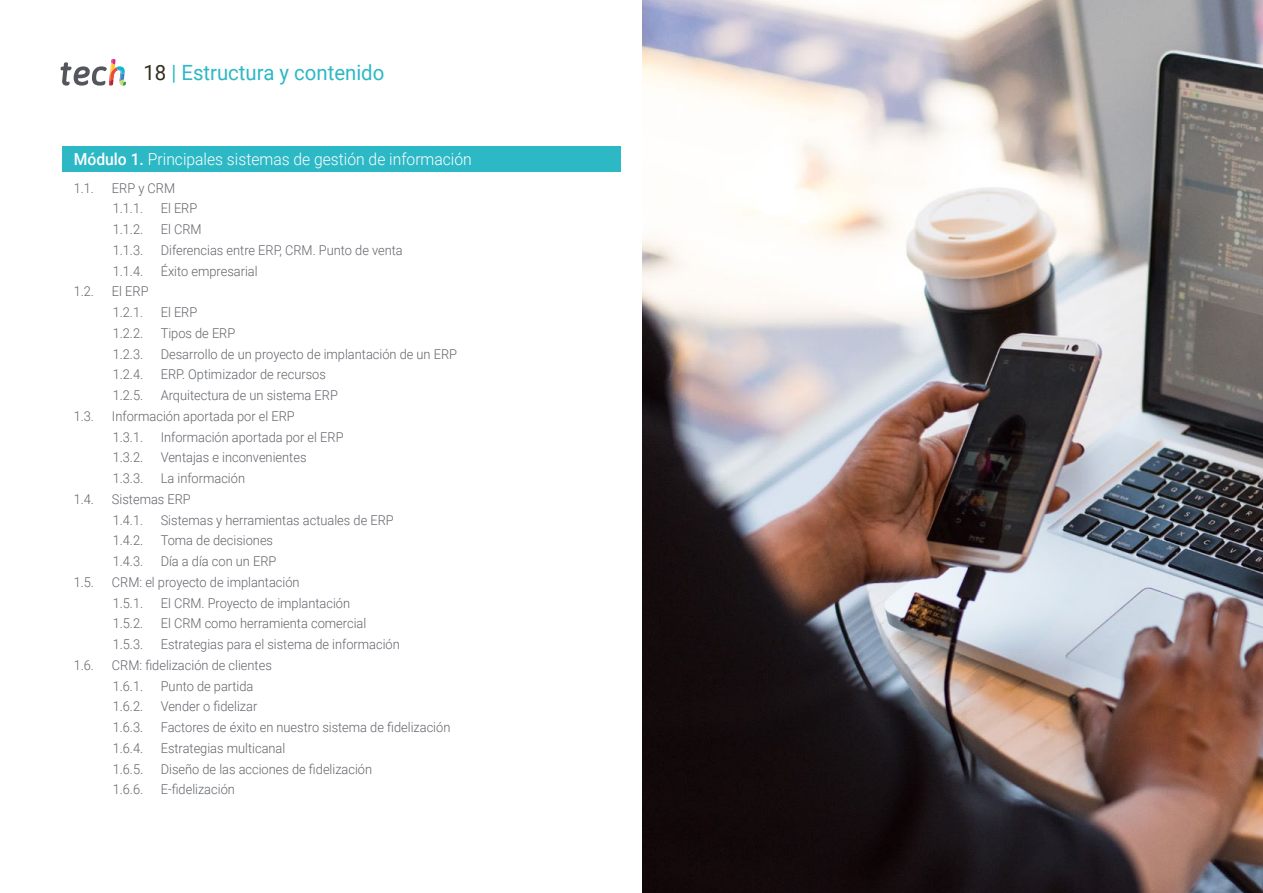
<style>
.page{position:relative;width:1263px;height:893px;background:#fff}
.page>*{position:absolute;margin:0;border:0;box-sizing:border-box;transform-origin:0 0}
.t1{font:21px "Roboto";color:#2db8c5}
.t2{font:300 16.5px "Roboto";color:#fff;scale:.95 1}
.t3{font:300 13.5px/20.7px "Roboto";color:#61646a;scale:.95 1}
.s1{color:#312e20}
.s2{font-weight:500}
</style>
<div class="page">
<div style="left:63px;top:147px;width:558px;height:25px;background:#2db8c5"></div>
<svg style="left:61px;top:59px;width:65px;height:27px"></svg>
<img style="left:642px;top:0;width:621px;height:893px">
<h1 class="t1" style="left:144px;top:57px;width:242px"><span class="s1">18</span> | Estructura y contenido</h1>
<p class="t2" style="left:74px;top:148px;width:421px"><span class="s2">Módulo 1.</span> Principales sistemas de gestión de información</p>
<p class="t3" style="left:74px;top:177px;width:23px">1.1.</p>
<p class="t3" style="left:112px;top:177px;width:68px">ERP y CRM<br>1.1.1.</p>
<p class="t3" style="left:161px;top:198px;width:40px">El ERP</p>
<p class="t3" style="left:113px;top:218px;width:34px">1.1.2.</p>
<p class="t3" style="left:161px;top:218px;width:44px">El CRM</p>
<p class="t3" style="left:113px;top:239px;width:34px">1.1.3.</p>
<p class="t3" style="left:161px;top:239px;width:256px">Diferencias entre ERP, CRM. Punto de venta</p>
<p class="t3" style="left:113px;top:260px;width:34px">1.1.4.</p>
<p class="t3" style="left:161px;top:260px;width:104px">Éxito empresarial</p>
<p class="t3" style="left:74px;top:281px;width:23px">1.2.</p>
<p class="t3" style="left:112px;top:281px;width:40px">El ERP<br>1.2.1.</p>
<p class="t3" style="left:161px;top:301px;width:40px">El ERP</p>
<p class="t3" style="left:113px;top:322px;width:34px">1.2.2.</p>
<p class="t3" style="left:161px;top:322px;width:80px">Tipos de ERP</p>
<p class="t3" style="left:113px;top:343px;width:34px">1.2.3.</p>
<p class="t3" style="left:161px;top:343px;width:313px">Desarrollo de un proyecto de implantación de un ERP</p>
<p class="t3" style="left:113px;top:364px;width:34px">1.2.4.</p>
<p class="t3" style="left:161px;top:364px;width:175px">ERP. Optimizador de recursos</p>
<p class="t3" style="left:113px;top:384px;width:34px">1.2.5.</p>
<p class="t3" style="left:161px;top:384px;width:188px">Arquitectura de un sistema ERP</p>
<p class="t3" style="left:74px;top:405px;width:23px">1.3.</p>
<p class="t3" style="left:112px;top:405px;width:194px">Información aportada por el ERP<br>1.3.1.</p>
<p class="t3" style="left:161px;top:426px;width:194px">Información aportada por el ERP</p>
<p class="t3" style="left:113px;top:447px;width:34px">1.3.2.</p>
<p class="t3" style="left:161px;top:447px;width:155px">Ventajas e inconvenientes</p>
<p class="t3" style="left:113px;top:467px;width:34px">1.3.3.</p>
<p class="t3" style="left:161px;top:467px;width:90px">La información</p>
<p class="t3" style="left:74px;top:488px;width:23px">1.4.</p>
<p class="t3" style="left:112px;top:488px;width:85px">Sistemas ERP<br>1.4.1.</p>
<p class="t3" style="left:161px;top:509px;width:247px">Sistemas y herramientas actuales de ERP</p>
<p class="t3" style="left:113px;top:530px;width:34px">1.4.2.</p>
<p class="t3" style="left:161px;top:530px;width:120px">Toma de decisiones</p>
<p class="t3" style="left:113px;top:550px;width:34px">1.4.3.</p>
<p class="t3" style="left:161px;top:550px;width:123px">Día a día con un ERP</p>
<p class="t3" style="left:74px;top:571px;width:23px">1.5.</p>
<p class="t3" style="left:112px;top:571px;width:199px">CRM: el proyecto de implantación<br>1.5.1.</p>
<p class="t3" style="left:161px;top:592px;width:201px">El CRM. Proyecto de implantación</p>
<p class="t3" style="left:113px;top:613px;width:34px">1.5.2.</p>
<p class="t3" style="left:161px;top:613px;width:218px">El CRM como herramienta comercial</p>
<p class="t3" style="left:113px;top:633px;width:34px">1.5.3.</p>
<p class="t3" style="left:161px;top:633px;width:253px">Estrategias para el sistema de información</p>
<p class="t3" style="left:74px;top:654px;width:23px">1.6.</p>
<p class="t3" style="left:112px;top:654px;width:170px">CRM: fidelización de clientes<br>1.6.1.</p>
<p class="t3" style="left:161px;top:675px;width:99px">Punto de partida</p>
<p class="t3" style="left:113px;top:696px;width:34px">1.6.2.</p>
<p class="t3" style="left:161px;top:696px;width:103px">Vender o fidelizar</p>
<p class="t3" style="left:113px;top:716px;width:34px">1.6.3.</p>
<p class="t3" style="left:161px;top:716px;width:306px">Factores de éxito en nuestro sistema de fidelización</p>
<p class="t3" style="left:113px;top:737px;width:34px">1.6.4.</p>
<p class="t3" style="left:161px;top:737px;width:133px">Estrategias multicanal</p>
<p class="t3" style="left:113px;top:758px;width:34px">1.6.5.</p>
<p class="t3" style="left:161px;top:758px;width:224px">Diseño de las acciones de fidelización</p>
<p class="t3" style="left:113px;top:779px;width:34px">1.6.6.</p>
<p class="t3" style="left:161px;top:779px;width:80px">E-fidelización</p>
</div>
